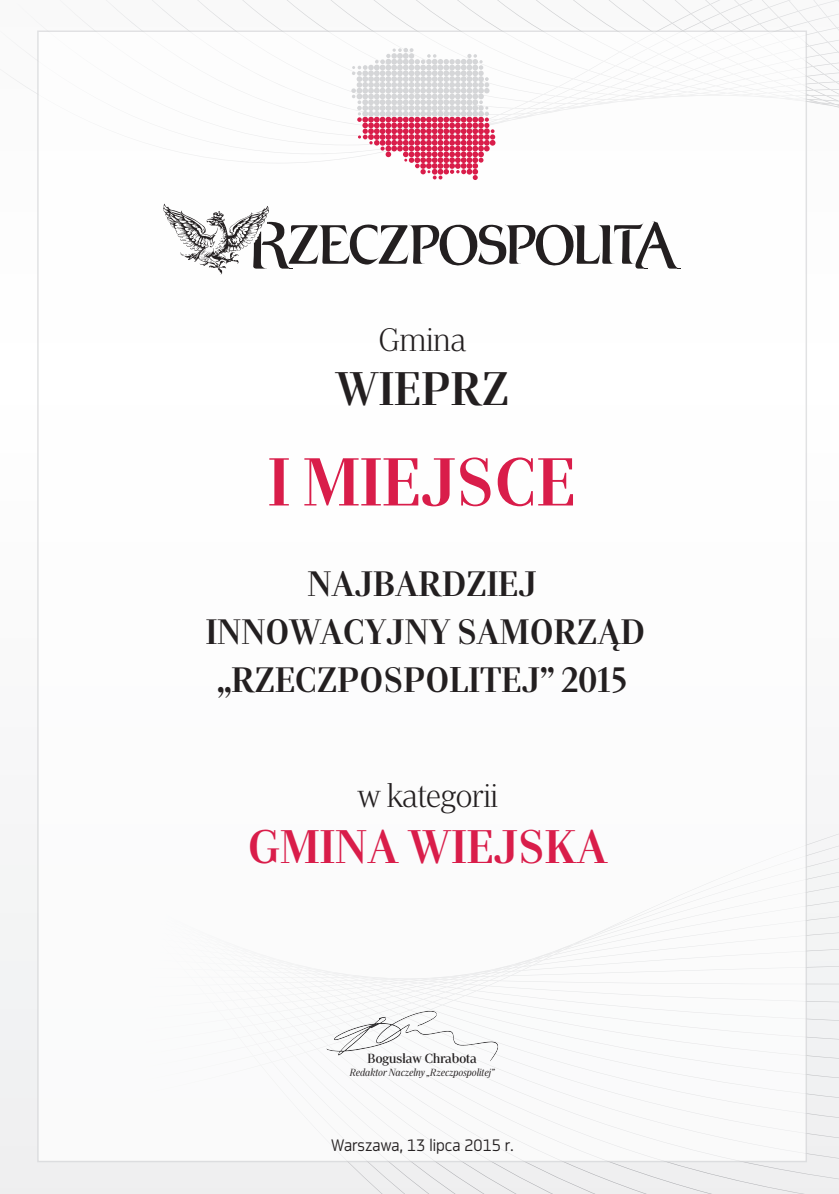
<style>
.page{position:relative;width:839px;height:1194px;background:#fff}
.page>*{position:absolute;margin:0;border:0;box-sizing:border-box;transform-origin:0 0}
.t1{font:700 67.5px "Erepublic Serif Display";color:#d91d4a}
.t2{font:700 46.9px "Erepublic Serif Display";color:#d91d4a}
.t3{font:700 46.9px "Erepublic Serif Display";color:#231f20}
.t4{font:700 35.2px/48px "Erepublic Serif Display";color:#231f20;text-align:center}
.t5{font:300 32.3px "Erepublic Serif Display";color:#231f20}
.t6{font:300 17.6px "Park Sans Uni";color:#231f20}
.t7{font:600 13.2px "Erepublic Serif Display";color:#231f20}
.t8{font:italic 10.3px "Erepublic Serif Display";color:#231f20}
</style>
<div class="page">
<div style="left:0;top:0;width:838px;height:1193px;background:#f9f9f9"></div>
<img style="left:665px;top:0;width:153px;height:106px">
<img style="left:696px;top:0;width:122px;height:101px">
<img style="left:725px;top:0;width:93px;height:92px">
<img style="left:753px;top:0;width:65px;height:80px">
<img style="left:780px;top:0;width:38px;height:64px">
<img style="left:806px;top:0;width:12px;height:44px">
<img style="left:818px;top:0;width:20px;height:108px">
<img style="left:373px;top:1161px;width:465px;height:32px">
<img style="left:385px;top:1159px;width:453px;height:21px">
<img style="left:806px;top:842px;width:32px;height:263px">
<div style="left:37px;top:30px;width:769px;height:1131px;background:#fff;border:1px solid #d5d6d8"></div>
<svg style="left:163px;top:204px;width:517px;height:70px"></svg>
<svg style="left:351px;top:48px;width:144px;height:132px"></svg>
<img style="left:321px;top:1004px;width:183px;height:63px">
<p class="t5" style="left:378px;top:320px;width:89px">Gmina</p>
<h2 class="t3" style="left:335px;top:360px;width:175px">WIEPRZ</h2>
<h1 class="t1" style="left:268px;top:440px;width:310px">I MIEJSCE</h1>
<p class="t4" style="left:206px;top:560px;width:441px">NAJBARDZIEJ<br>INNOWACYJNY SAMORZĄD „RZECZPOSPOLITEJ” 2015</p>
<p class="t5" style="left:357px;top:775px;width:142px">w kategorii</p>
<h2 class="t2" style="left:248px;top:817px;width:361px">GMINA WIEJSKA</h2>
<p class="t7" style="left:367px;top:1050px;width:111px">Bogusław Chrabota</p>
<p class="t8" style="left:350px;top:1065px;width:146px">Redaktor Naczelny „Rzeczpospolitej”</p>
<p class="t6" style="left:331px;top:1134px;width:184px">Warszawa, 13 lipca 2015 r.</p>
</div>
